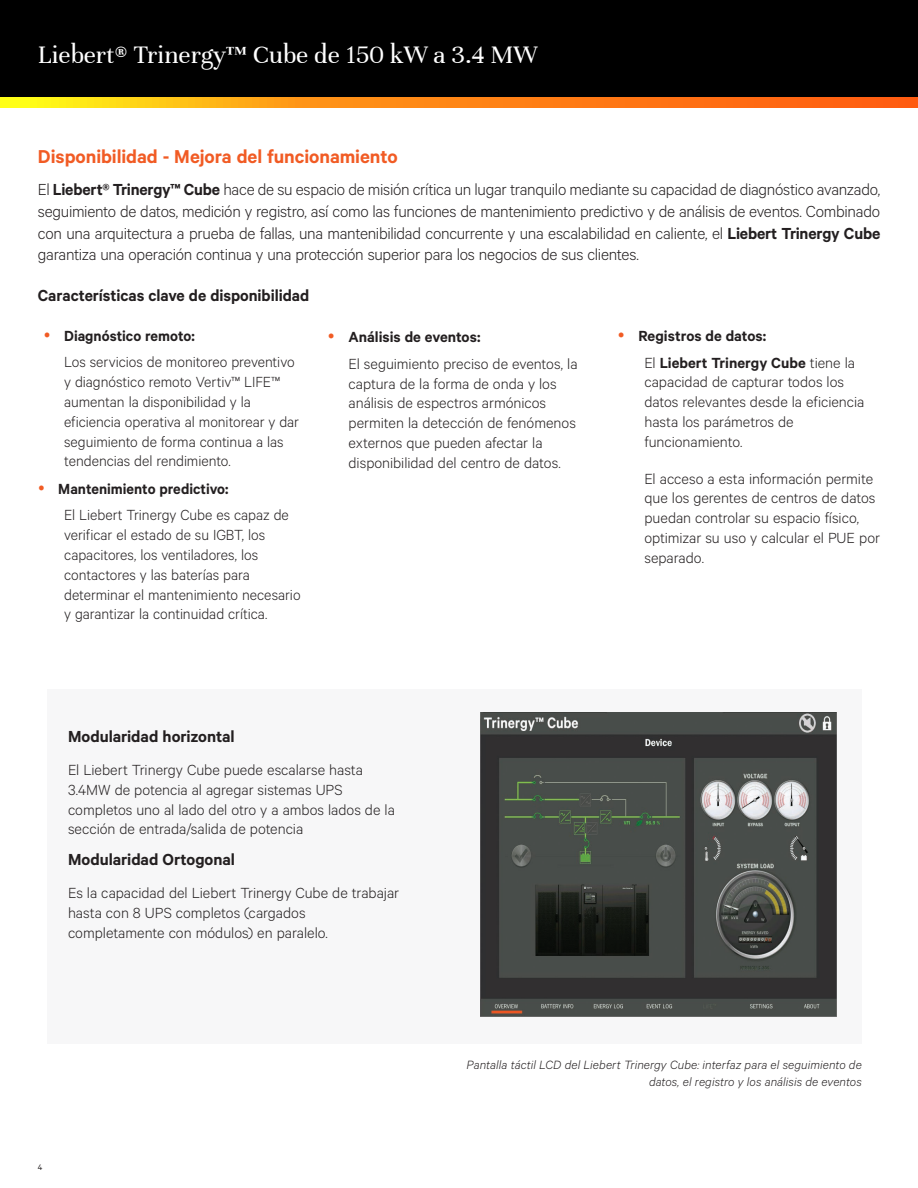
<style>
.page{position:relative;width:918px;height:1188px;background:#fff}
.page>*{position:absolute;margin:0;border:0;box-sizing:border-box;transform-origin:0 0}
.t1{font:27px "Unna";color:#fff}
.t2{font:600 21px "Calibre";letter-spacing:-.005em;color:#f15b24}
.t3{font:300 18px/21.6px "Calibre";letter-spacing:-.015em;color:#231f20;text-align:justify}
.t4{font:600 18px "Calibre";color:#231f20}
.t5{font:300 16.5px/19.8px "Calibre";color:#231f20}
.t6{font:600 16.5px/26.5px "Calibre";color:#231f20}
.t7{font:italic 300 13.5px/16.2px "Calibre";letter-spacing:.005em;color:#231f20;text-align:right}
.t8{font:9px "Calibre";color:#231f20}
.s1{font-weight:600}
.s2{font-weight:300}
</style>
<div class="page">
<div style="left:0;top:0;width:918px;height:108px;background:#000"></div>
<svg style="left:0;top:98px;width:918px;height:10px;background:#ff9314"></svg>
<div style="left:48px;top:689px;width:814px;height:354px;background:#f7f7f8"></div>
<img style="left:481px;top:713px;width:356px;height:303px">
<h1 class="t1" style="left:38px;top:39px;width:501px">Liebert® Trinergy™ Cube de 150 kW a 3.4 MW</h1>
<p class="t2" style="left:38px;top:144px;width:361px">Disponibilidad - Mejora del funcionamiento</p>
<p class="t3" style="left:38px;top:178px;width:844px">El <span class="s1">Liebert® Trinergy™ Cube</span> hace de su espacio de misión crítica un lugar tranquilo mediante su capacidad de diagnóstico avanzado, seguimiento de datos, medición y registro, así como las funciones de mantenimiento predictivo y de análisis de eventos. Combinado con una arquitectura a prueba de fallas, una mantenibilidad concurrente y una escalabilidad en caliente, el <span class="s1">Liebert Trinergy Cube </span>garantiza una operación continua y una protección superior para los negocios de sus clientes.</p>
<p class="t4" style="left:38px;top:285px;width:273px">Características clave de disponibilidad</p>
<p class="t6" style="left:64px;top:322px;width:132px">Diagnóstico remoto:</p>
<p class="t5" style="left:64px;top:352px;width:236px">Los servicios de monitoreo preventivo y diagnóstico remoto Vertiv™ LIFE™ aumentan la disponibilidad y la eficiencia operativa al monitorear y dar seguimiento de forma continua a las tendencias del rendimiento.</p>
<p class="t6" style="left:58px;top:475px;width:172px">Mantenimiento predictivo:</p>
<p class="t5" style="left:64px;top:505px;width:238px">El Liebert Trinergy Cube es capaz de verificar el estado de su IGBT, los capacitores, los ventiladores, los contactores y las baterías para determinar el mantenimiento necesario y garantizar la continuidad crítica.</p>
<p class="t6" style="left:349px;top:323px;width:133px">Análisis de eventos:</p>
<p class="t5" style="left:349px;top:353px;width:230px">El seguimiento preciso de eventos, la captura de la forma de onda y los análisis de espectros armónicos permiten la detección de fenómenos externos que pueden afectar la disponibilidad del centro de datos.</p>
<p class="t4" style="left:68px;top:725px;width:168px">Modularidad horizontal</p>
<p class="t5" style="left:68px;top:759px;width:328px">El Liebert Trinergy Cube puede escalarse hasta 3.4MW de potencia al agregar sistemas UPS completos uno al lado del otro y a ambos lados de la sección de entrada/salida de potencia</p>
<p class="t4" style="left:68px;top:849px;width:169px">Modularidad Ortogonal</p>
<p class="t5" style="left:68px;top:883px;width:333px">Es la capacidad del Liebert Trinergy Cube de trabajar hasta con 8 UPS completos (cargados completamente con módulos) en paralelo.</p>
<p class="t6" style="left:644px;top:322px;width:212px;text-indent:-6px">Registros de datos:<br><span class="s2">El</span> Liebert Trinergy Cube <span class="s2">tiene la</span></p>
<p class="t5" style="left:644px;top:372px;width:222px">capacidad de capturar todos los datos relevantes desde la eficiencia hasta los parámetros de funcionamiento.</p>
<p class="t5" style="left:644px;top:468px;width:237px">El acceso a esta información permite que los gerentes de centros de datos puedan controlar su espacio físico, optimizar su uso y calcular el PUE por separado.</p>
<p class="t8" style="left:38px;top:1162px;width:6px">4</p>
<p class="t7" style="left:467px;top:1056px;width:397px">Pantalla táctil LCD del Liebert Trinergy Cube: interfaz para el seguimiento de datos, el registro y los análisis de eventos</p>
</div>
